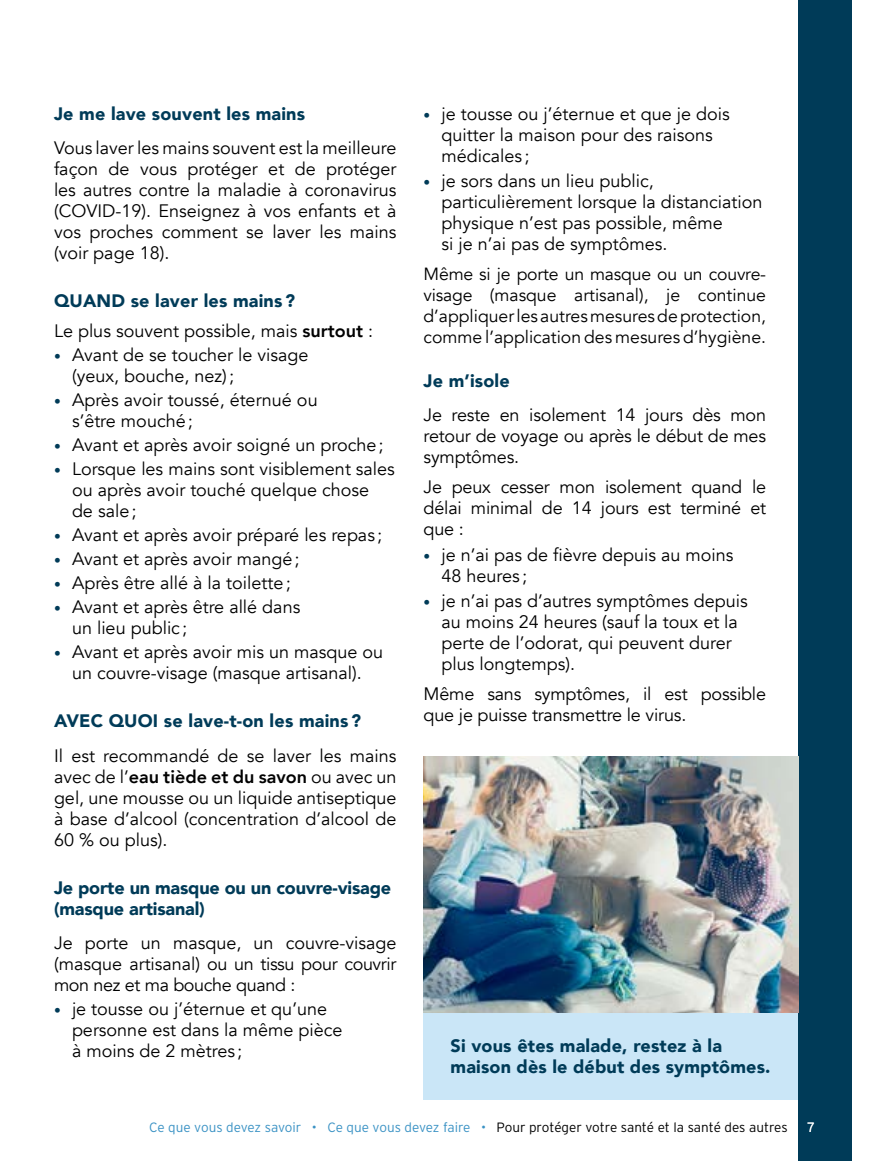
<style>
.page{position:relative;width:891px;height:1161px;background:#fff}
.page>*{position:absolute;margin:0;border:0;box-sizing:border-box;transform-origin:0 0}
.P-Texte_courant_12pt{font:18px/21px "Avenir";color:#000}
.P-Sous-sous-titre{font:900 18px/21px "Avenir";letter-spacing:.01em;color:#003b58}
.P-Sous-sous-titre-2{font:900 18px/21px "Avenir";letter-spacing:-.01em;color:#003b58}
.P-Texte_courant_12pt-2{font:17.7px/21px "Avenir";color:#000;text-align:justify}
.t1{font:300 13.5px "Interstate";color:#3a92c4}
.t2{font:300 13.5px "Interstate";color:#fff}
.s1{font-weight:800}
.s2{font-size:13.5px;color:#003b58}
.s3{color:#000}
</style>
<div class="page">
<div style="left:424px;top:1012px;width:374px;height:88px;background:#cae6f7"></div>
<hr style="left:0;top:555px;width:1px;height:117px;background:#003b58">
<div style="left:798px;top:0;width:54px;height:1161px;background:#003b58"></div>
<img style="left:424px;top:757px;width:374px;height:255px">
<p class="P-Sous-sous-titre" style="left:54px;top:102px;width:253px">Je me lave souvent les mains</p>
<p class="P-Texte_courant_12pt" style="left:54px;top:138px;width:344px;text-align:justify">Vous laver les mains souvent est la meilleure façon de vous protéger et de protéger les autres contre la maladie à coronavirus (COVID-19). Enseignez à vos enfants et à vos proches comment se laver les mains (voir page 18).</p>
<p class="P-Sous-sous-titre" style="left:54px;top:290px;width:243px">QUAND se laver les mains ?</p>
<p class="P-Texte_courant_12pt" style="left:54px;top:321px;width:321px">Le plus souvent possible, mais <span class="s1">surtout</span> :</p>
<p class="P-Texte_courant_12pt" style="left:72px;top:345px;width:238px;text-indent:-18px"><span class="s2">•</span> Avant de se toucher le visage (yeux, bouche, nez);</p>
<p class="P-Texte_courant_12pt" style="left:72px;top:390px;width:247px;text-indent:-18px"><span class="s2">•</span> Après avoir toussé, éternué ou s’être mouché;</p>
<p class="P-Texte_courant_12pt" style="left:54px;top:435px;width:331px"><span class="s2">•</span> Avant et après avoir soigné un proche;</p>
<p class="P-Texte_courant_12pt" style="left:72px;top:459px;width:324px;text-indent:-18px"><span class="s2">•</span> Lorsque les mains sont visiblement sales ou après avoir touché quelque chose<br>de sale;</p>
<p class="P-Texte_courant_12pt" style="left:54px;top:525px;width:330px"><span class="s2">•</span> Avant et après avoir préparé les repas ;</p>
<p class="P-Texte_courant_12pt" style="left:54px;top:549px;width:247px"><span class="s2">•</span> Avant et après avoir mangé;</p>
<p class="P-Texte_courant_12pt" style="left:54px;top:573px;width:238px"><span class="s2">•</span> Après être allé à la toilette;</p>
<p class="P-Texte_courant_12pt" style="left:72px;top:597px;width:230px;text-indent:-18px"><span class="s2">•</span> Avant et après être allé dans un lieu public ;</p>
<p class="P-Texte_courant_12pt" style="left:54px;top:642px;width:331px;text-align:center"><span class="s2">•</span> Avant et après avoir mis un masque ou un couvre-visage (masque artisanal).</p>
<p class="P-Sous-sous-titre" style="left:54px;top:710px;width:309px">AVEC QUOI se lave-t-on les mains ?</p>
<p class="P-Texte_courant_12pt" style="left:54px;top:745px;width:344px;text-align:justify">Il est recommandé de se laver les mains avec de l’<span class="s1">eau tiède et du savon</span> ou avec un gel, une mousse ou un liquide antiseptique à base d’alcool (concentration d’alcool de 60 % ou plus).</p>
<p class="P-Sous-sous-titre-2" style="left:54px;top:876px;width:339px">Je porte un masque ou un couvre-visage (masque artisanal)</p>
<p class="P-Texte_courant_12pt" style="left:54px;top:933px;width:344px;text-align:justify">Je porte un masque, un couvre-visage (masque artisanal) ou un tissu pour couvrir mon nez et ma bouche quand :</p>
<p class="P-Texte_courant_12pt" style="left:72px;top:999px;width:272px;text-indent:-18px"><span class="s2">•</span> je tousse ou j’éternue et qu’une personne est dans la même pièce à moins de 2 mètres ;</p>
<p class="P-Texte_courant_12pt" style="left:442px;top:103px;width:290px;text-indent:-18px"><span class="s2">•</span> je tousse ou j’éternue et que je dois quitter la maison pour des raisons médicales ;</p>
<p class="P-Texte_courant_12pt" style="left:442px;top:171px;width:322px;text-indent:-18px"><span class="s2">•</span> je sors dans un lieu public, particulièrement lorsque la distanciation physique n’est pas possible, même<br>si je n’ai pas de symptômes.</p>
<p class="P-Texte_courant_12pt-2" style="left:424px;top:264px;width:344px">Même si je porte un masque ou un couvre&shy;visage (masque artisanal), je continue d’appliquer les autres mesures de protection, comme l’application des mesures d’hygiène.</p>
<p class="P-Sous-sous-titre" style="left:424px;top:369px;width:88px">Je m’isole</p>
<p class="P-Texte_courant_12pt" style="left:424px;top:405px;width:344px;text-align:justify">Je reste en isolement 14 jours dès mon retour de voyage ou après le début de mes symptômes.</p>
<p class="P-Texte_courant_12pt" style="left:424px;top:477px;width:344px;text-align:justify">Je peux cesser mon isolement quand le délai minimal de 14 jours est terminé et que :</p>
<p class="P-Texte_courant_12pt" style="left:442px;top:544px;width:294px;text-indent:-18px"><span class="s2">•</span> je n’ai pas de fièvre depuis au moins<br>48 heures ;</p>
<p class="P-Texte_courant_12pt" style="left:442px;top:591px;width:308px;text-indent:-18px"><span class="s2">•</span> je n’ai pas d’autres symptômes depuis au moins 24 heures (sauf la toux et la perte de l’odorat, qui peuvent durer plus longtemps).</p>
<p class="P-Texte_courant_12pt" style="left:424px;top:684px;width:344px">Même sans symptômes, il est possible que je puisse transmettre le virus.</p>
<p class="P-Sous-sous-titre" style="left:451px;top:1035px;width:322px">Si vous êtes malade, restez à la maison dès le début des symptômes.</p>
<p class="t1" style="left:149px;top:1119px;width:640px">Ce que vous devez savoir • Ce que vous devez faire • <span class="s3">Pour protéger votre santé et la santé des autres</span></p>
<p class="t2" style="left:808px;top:1119px;width:9px">7</p>
</div>
